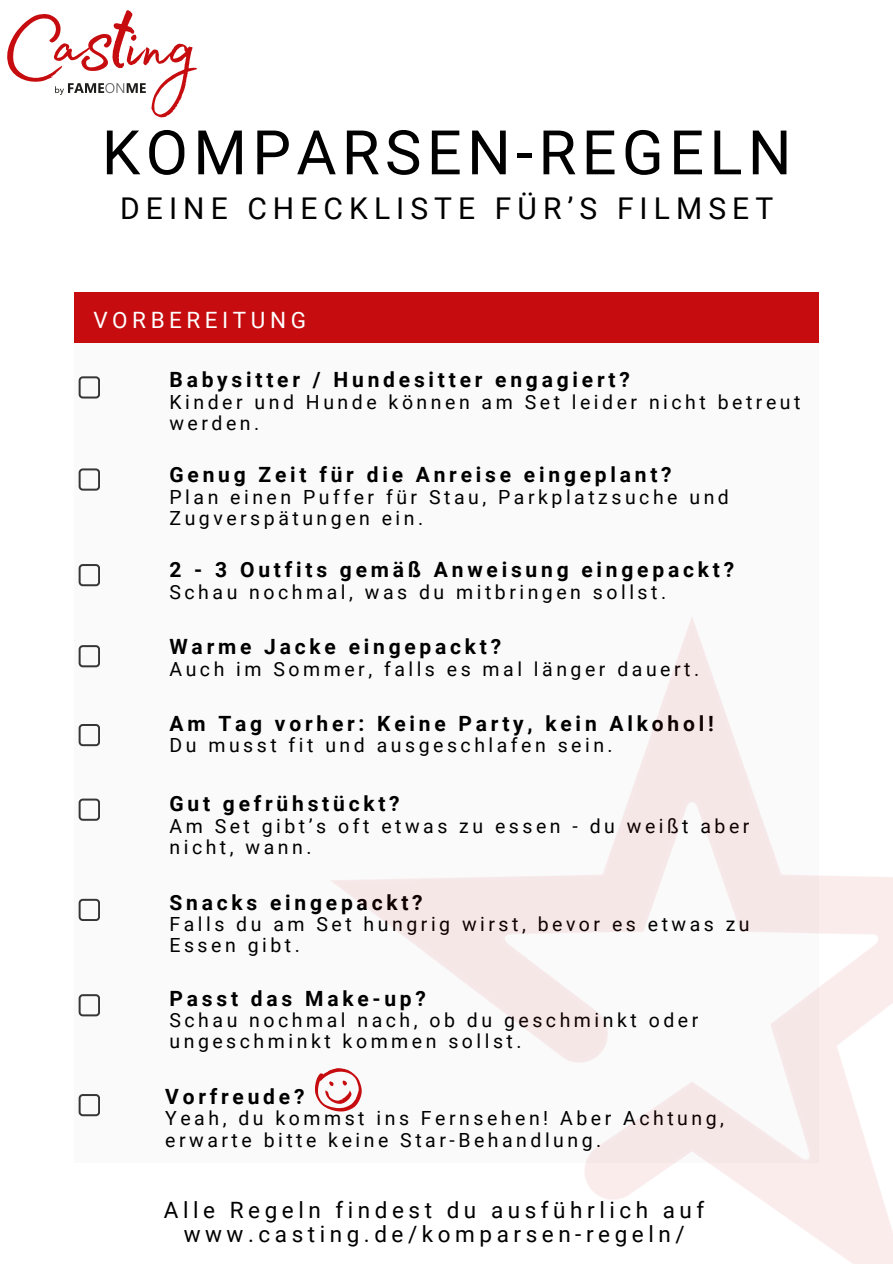
<style>
.page{position:relative;width:893px;height:1264px;background:#fff}
.page>*{position:absolute;margin:0;border:0;box-sizing:border-box;transform-origin:0 0}
.t1{font:61.5px "Roboto";letter-spacing:.085em;color:#000}
.t2{font:30px "Roboto";letter-spacing:.205em;color:#000}
.t3{font:22.5px/24.8px "Roboto";letter-spacing:.205em;color:#000;text-align:center}
.t4{font:22.5px "Roboto";letter-spacing:.2em;color:#fff}
.t5{font:700 21px "Roboto";letter-spacing:.18em;color:#000}
.t6{font:19.5px/21.3px "Roboto";letter-spacing:.18em;color:#000}
</style>
<div class="page">
<div style="left:74px;top:342px;width:745px;height:820px;background:#fafafa"></div>
<div style="left:74px;top:292px;width:745px;height:51px;background:#c60c0f"></div>
<svg style="left:79px;top:724px;width:21px;height:22px"></svg>
<svg style="left:79px;top:645px;width:21px;height:22px"></svg>
<svg style="left:79px;top:798px;width:21px;height:22px"></svg>
<svg style="left:79px;top:994px;width:21px;height:22px"></svg>
<svg style="left:79px;top:898px;width:21px;height:23px"></svg>
<svg style="left:79px;top:1094px;width:21px;height:22px"></svg>
<img style="left:331px;top:618px;width:561px;height:645px">
<svg style="left:7px;top:10px;width:190px;height:107px"></svg>
<svg style="left:79px;top:376px;width:21px;height:22px"></svg>
<svg style="left:79px;top:468px;width:21px;height:22px"></svg>
<svg style="left:79px;top:564px;width:21px;height:22px"></svg>
<svg style="left:315px;top:1068px;width:46px;height:43px"></svg>
<p class="t1" style="left:102px;top:117px;width:691px">KOMPARSEN-REGELN</p>
<p class="t2" style="left:120px;top:191px;width:654px">DEINE CHECKLISTE FÜR’S FILMSET</p>
<p class="t4" style="left:93px;top:307px;width:214px">VORBEREITUNG</p>
<p class="t5" style="left:169px;top:368px;width:462px">Babysitter / Hundesitter engagiert?</p>
<p class="t6" style="left:169px;top:391px;width:632px">Kinder und Hunde können am Set leider nicht betreut werden.</p>
<p class="t5" style="left:169px;top:463px;width:503px">Genug Zeit für die Anreise eingeplant?</p>
<p class="t6" style="left:169px;top:486px;width:561px">Plan einen Puffer für Stau, Parkplatzsuche und<br>Zugverspätungen ein.</p>
<p class="t5" style="left:169px;top:557px;width:566px">2 - 3 Outfits gemäß Anweisung eingepackt?</p>
<p class="t6" style="left:169px;top:581px;width:498px">Schau nochmal, was du mitbringen sollst.</p>
<h1 class="t5" style="left:169px;top:634px;width:333px">Warme Jacke eingepackt?</h1>
<h2 class="t6" style="left:169px;top:658px;width:531px">Auch im Sommer, falls es mal länger dauert.</h2>
<p class="t5" style="left:169px;top:711px;width:545px">Am Tag vorher: Keine Party, kein Alkohol!</p>
<p class="t6" style="left:169px;top:735px;width:445px">Du musst fit und ausgeschlafen sein.</p>
<h3 class="t5" style="left:169px;top:792px;width:232px">Gut gefrühstückt?</h3>
<p class="t6" style="left:169px;top:815px;width:581px">Am Set gibt’s oft etwas zu essen - du weißt aber nicht, wann.</p>
<p class="t5" style="left:169px;top:890px;width:255px">Snacks eingepackt?</p>
<h4 class="t6" style="left:169px;top:913px;width:581px">Falls du am Set hungrig wirst, bevor es etwas zu<br>Essen gibt.</h4>
<p class="t5" style="left:169px;top:986px;width:258px">Passt das Make-up?</p>
<p class="t6" style="left:169px;top:1009px;width:530px">Schau nochmal nach, ob du geschminkt oder ungeschminkt kommen sollst.</p>
<p class="t5" style="left:165px;top:1084px;width:141px">Vorfreude?</p>
<h4 class="t6" style="left:165px;top:1107px;width:560px">Yeah, du kommst ins Fernsehen! Aber Achtung, erwarte bitte keine Star-Behandlung.</h4>
<p class="t3" style="left:164px;top:1197px;width:542px">Alle Regeln findest du ausführlich auf www.casting.de/komparsen-regeln/</p>
</div>
